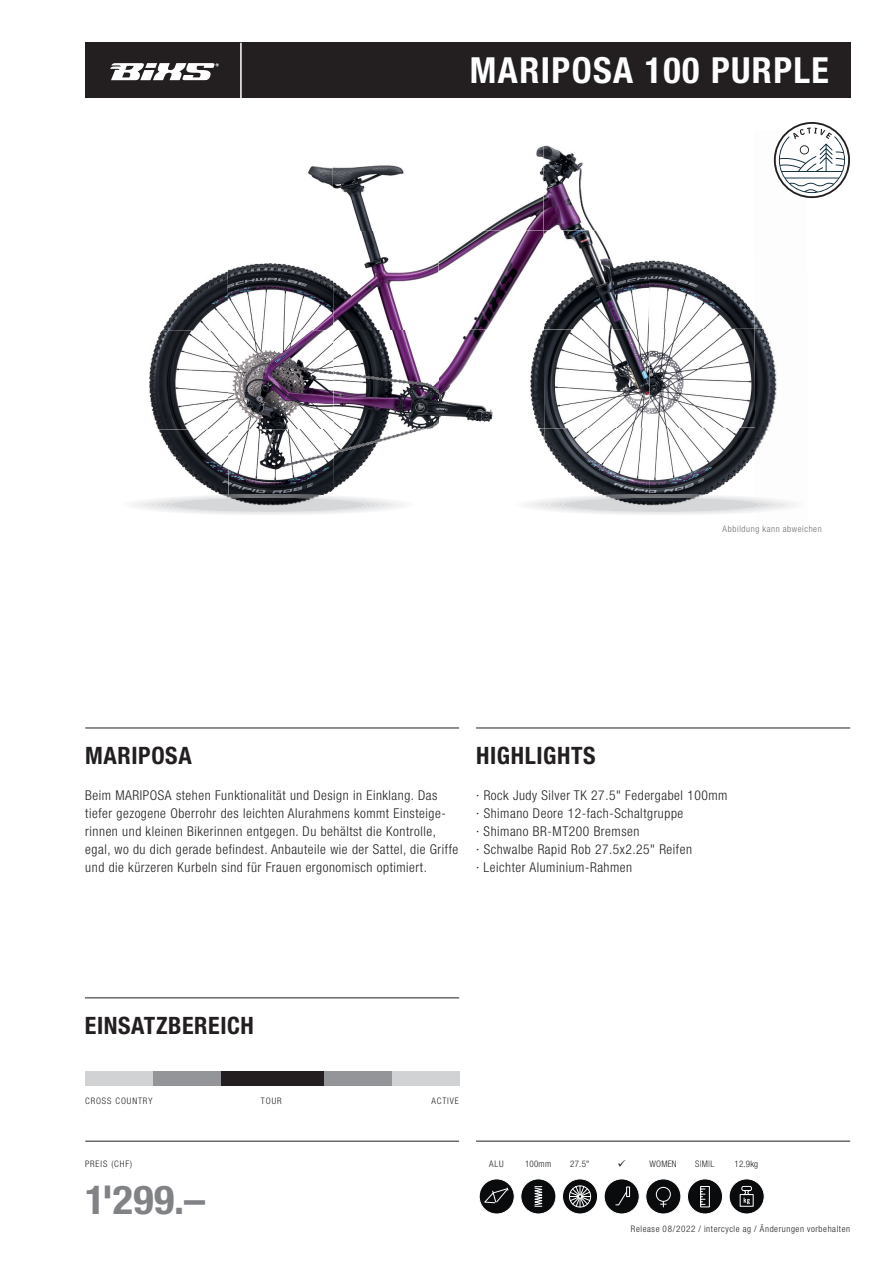
<style>
.page{position:relative;width:893px;height:1263px;background:#fff}
.page>*{position:absolute;margin:0;border:0;box-sizing:border-box;transform-origin:0 0}
.t1{font:700 condensed 39.9px "Helvetica Neue";color:#808285;scale:1.05 1}
.t2{font:700 condensed 36px "Helvetica Neue";letter-spacing:.04em;color:#fff}
.t3{font:700 condensed 24px "Helvetica Neue";letter-spacing:.025em;color:#231f20}
.t4{font:300 condensed 13.5px/18px "Helvetica Neue";letter-spacing:.04em;color:#231f20}
.t5{font:300 condensed 9px "Helvetica Neue";letter-spacing:.065em;color:#231f20}
.t6{font:300 condensed 9px "Helvetica Neue";letter-spacing:.1em;color:#231f20}
.t7{font:300 condensed 9px "Helvetica Neue";letter-spacing:.065em;color:#6c6d70}
</style>
<div class="page">
<div style="left:85px;top:43px;width:765px;height:55px;background:#231f20"></div>
<img style="left:308px;top:145px;width:287px;height:85px">
<img style="left:649px;top:260px;width:105px;height:69px">
<img style="left:754px;top:158px;width:23px;height:294px">
<img style="left:163px;top:230px;width:486px;height:99px">
<img style="left:149px;top:329px;width:395px;height:99px">
<img style="left:544px;top:329px;width:211px;height:165px">
<img style="left:157px;top:428px;width:388px;height:66px">
<hr style="left:85px;top:1141px;width:374px;height:1px;background:#231f20">
<hr style="left:476px;top:1141px;width:374px;height:1px;background:#231f20">
<hr style="left:240px;top:43px;width:2px;height:55px;background:#fff">
<svg style="left:110px;top:63px;width:109px;height:17px"></svg>
<div style="left:85px;top:1071px;width:374px;height:15px;background:#d1d2d4"></div>
<div style="left:153px;top:1071px;width:238px;height:15px;background:#939598"></div>
<div style="left:221px;top:1071px;width:102px;height:15px;background:#231f20"></div>
<div style="left:479px;top:1179px;width:35px;height:35px;background:#090b0d;border-radius:50%"></div>
<div style="left:479px;top:1178px;width:36px;height:36px;border:1px solid #fff;border-radius:50%"></div>
<svg style="left:484px;top:1187px;width:25px;height:17px"></svg>
<div style="left:521px;top:1179px;width:35px;height:35px;background:#090b0d;border-radius:50%"></div>
<div style="left:520px;top:1178px;width:36px;height:36px;border:1px solid #fff;border-radius:50%"></div>
<svg style="left:534px;top:1186px;width:9px;height:21px"></svg>
<svg style="left:562px;top:1179px;width:35px;height:35px"></svg>
<div style="left:562px;top:1178px;width:36px;height:36px;border:1px solid #fff;border-radius:50%"></div>
<svg style="left:567px;top:1184px;width:26px;height:26px"></svg>
<div style="left:687px;top:1179px;width:35px;height:35px;background:#090b0d;border-radius:50%"></div>
<div style="left:687px;top:1178px;width:36px;height:36px;border:1px solid #fff;border-radius:50%"></div>
<svg style="left:700px;top:1186px;width:10px;height:22px"></svg>
<div style="left:604px;top:1179px;width:35px;height:35px;background:#090b0d;border-radius:50%"></div>
<div style="left:604px;top:1178px;width:36px;height:36px;border:1px solid #fff;border-radius:50%"></div>
<svg style="left:615px;top:1186px;width:15px;height:20px"></svg>
<div style="left:646px;top:1179px;width:35px;height:35px;background:#090b0d;border-radius:50%"></div>
<div style="left:645px;top:1178px;width:36px;height:36px;border:1px solid #fff;border-radius:50%"></div>
<div style="left:656px;top:1187px;width:15px;height:15px;border:1px solid #fff;border-radius:50%"></div>
<svg style="left:660px;top:1201px;width:6px;height:6px"></svg>
<svg style="left:774px;top:122px;width:76px;height:76px"></svg>
<div style="left:729px;top:1179px;width:35px;height:35px;background:#090b0d;border-radius:50%"></div>
<div style="left:729px;top:1178px;width:36px;height:36px;border:1px solid #fff;border-radius:50%"></div>
<svg style="left:739px;top:1185px;width:15px;height:22px"></svg>
<img style="left:219px;top:494px;width:107px;height:1px">
<img style="left:139px;top:495px;width:258px;height:15px">
<img style="left:143px;top:496px;width:249px;height:14px">
<img style="left:148px;top:496px;width:240px;height:18px">
<img style="left:152px;top:496px;width:231px;height:17px">
<img style="left:157px;top:497px;width:222px;height:16px">
<img style="left:161px;top:497px;width:214px;height:16px">
<img style="left:166px;top:497px;width:204px;height:15px">
<img style="left:169px;top:498px;width:198px;height:14px">
<img style="left:170px;top:498px;width:196px;height:14px;border-radius:50%">
<img style="left:601px;top:494px;width:106px;height:1px">
<img style="left:532px;top:495px;width:258px;height:15px">
<img style="left:536px;top:496px;width:249px;height:15px">
<img style="left:541px;top:496px;width:240px;height:18px">
<img style="left:545px;top:496px;width:231px;height:17px">
<img style="left:550px;top:497px;width:222px;height:16px">
<img style="left:554px;top:497px;width:214px;height:16px">
<img style="left:559px;top:497px;width:204px;height:15px">
<img style="left:562px;top:498px;width:198px;height:14px">
<img style="left:563px;top:498px;width:196px;height:14px;border-radius:50%">
<hr style="left:85px;top:728px;width:374px;height:1px;background:#231f20">
<hr style="left:85px;top:997px;width:374px;height:1px;background:#231f20">
<hr style="left:476px;top:728px;width:374px;height:1px;background:#231f20">
<h2 class="t2" style="left:470px;top:58px;width:360px">MARIPOSA 100 PURPLE</h2>
<p class="t7" style="left:723px;top:526px;width:101px">Abbildung kann abweichen</p>
<h3 class="t3" style="left:85px;top:747px;width:108px">MARIPOSA</h3>
<p class="t4" style="left:85px;top:787px;width:374px">Beim MARIPOSA stehen Funktionalität und Design in Einklang. Das tiefer gezogene Oberrohr des leichten Alurahmens kommt Einsteige&shy;rinnen und kleinen Bikerinnen entgegen. Du behältst die Kontrolle, egal, wo du dich gerade befindest. Anbauteile wie der Sattel, die Griffe und die kürzeren Kurbeln sind für Frauen ergonomisch optimiert.</p>
<h3 class="t3" style="left:476px;top:747px;width:121px">HIGHLIGHTS</h3>
<p class="t4" style="left:476px;top:787px;width:253px">· Rock Judy Silver TK 27.5" Federgabel 100mm · Shimano Deore 12-fach-Schaltgruppe<br>· Shimano BR-MT200 Bremsen<br>· Schwalbe Rapid Rob 27.5x2.25" Reifen<br>· Leichter Aluminium-Rahmen</p>
<h3 class="t3" style="left:85px;top:1017px;width:170px">EINSATZBEREICH</h3>
<p class="t6" style="left:85px;top:1098px;width:69px">CROSS COUNTRY</p>
<p class="t5" style="left:261px;top:1098px;width:22px">TOUR</p>
<p class="t5" style="left:431px;top:1098px;width:29px">ACTIVE</p>
<p class="t6" style="left:85px;top:1160px;width:49px">PREIS (CHF)</p>
<h1 class="t1" style="left:85px;top:1185px;width:116px">1'299.–</h1>
<p class="t5" style="left:489px;top:1160px;width:16px">ALU</p>
<p class="t5" style="left:525px;top:1160px;width:28px">100mm</p>
<p class="t5" style="left:570px;top:1160px;width:20px">27.5"</p>
<p class="t5" style="left:695px;top:1160px;width:21px">S|M|L</p>
<p class="t5" style="left:649px;top:1160px;width:29px">WOMEN</p>
<p class="t5" style="left:734px;top:1160px;width:25px">12.9kg</p>
<p class="t5" style="left:631px;top:1225px;width:221px">Release 08/2022 / intercycle ag / Änderungen vorbehalten</p>
</div>
